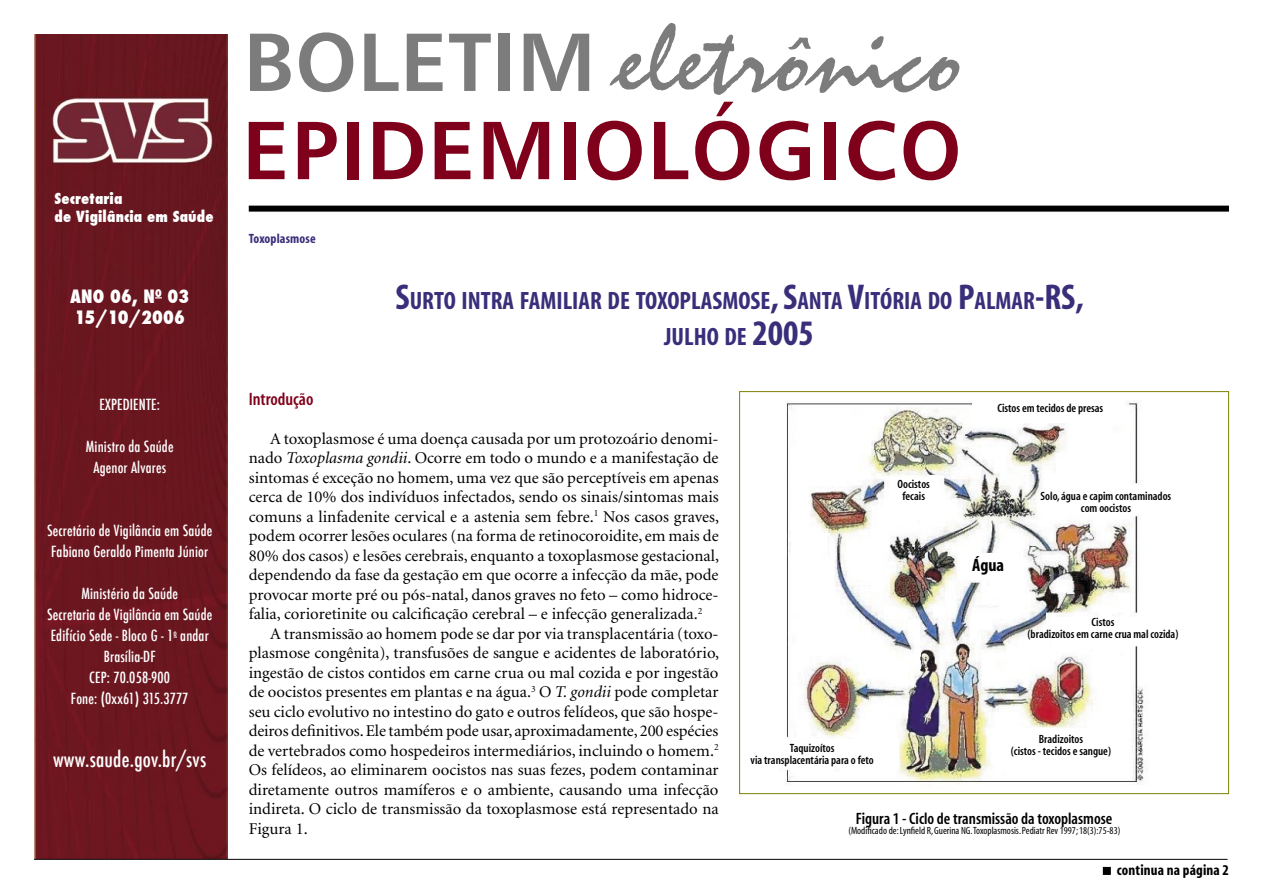
<style>
.page{position:relative;width:1263px;height:893px;background:#fff}
.page>*{position:absolute;margin:0;border:0;box-sizing:border-box;transform-origin:0 0}
.t1{font:97.5px "Staccato 222 BT";letter-spacing:.01em;color:#7c7c7c}
.t2{font:82.5px "Humanist 777 BT Bold B";letter-spacing:.025em;color:#7f001a}
.t3{font:82.5px "Humanist 777 BT Bold B";letter-spacing:.01em;color:#7c7c7c}
.TEXTO_PADRAO{font:700 condensed 25.2px "Myriad";color:#392e7a}
.t4{font:500 condensed 21px "Futura";letter-spacing:.01em;color:#fff}
.t5{font:800 condensed 18px "Futura";letter-spacing:.01em;color:#fff}
.TEXTO_INTERTITULO{font:600 condensed 18px "Myriad";color:#7f001a}
.TABELA_FONTE_REFERENCIA{font:700 condensed 18px "Myriad";color:#000}
.TEXTO_PADRAO-2{font:16.5px/19.5px "Minion";color:#000;text-align:justify}
.Titulo_Questão{font:600 condensed 16.5px "Myriad";color:#000}
.t6{font:500 condensed 15px "Futura";letter-spacing:.01em;color:#fff}
.t7{font:800 condensed 15px "Futura";letter-spacing:.01em;color:#fff}
.t8{font:700 condensed 15px "Myriad";letter-spacing:.01em;color:#000}
.t9{font:700 condensed 13.5px "Myriad";letter-spacing:.01em;color:#392e7a}
.TABELA_FONTE_REFERENCIA-2{font:600 condensed 12px/12px "Myriad";color:#000;text-align:center}
.TABELA_FONTE_REFERENCIA-3{font:condensed 10.5px "Myriad";color:#000}
.s1{font-size:36px}
.s2{font-style:italic}
</style>
<div class="page">
<img style="left:34px;top:34px;width:193px;height:825px">
<hr style="left:34px;top:859px;width:1193px;height:1px;background:#000">
<div style="left:249px;top:206px;width:980px;height:6px;background:#000"></div>
<div style="left:1103px;top:868px;width:7px;height:6px;background:#000"></div>
<div style="left:1103px;top:867px;width:8px;height:8px;border:2px solid #000"></div>
<img style="left:785px;top:401px;width:359px;height:383px">
<div style="left:748px;top:740px;width:151px;height:28px;background:#fff"></div>
<div style="left:1052px;top:617px;width:134px;height:29px;background:#fff"></div>
<div style="left:1046px;top:485px;width:176px;height:29px;background:#fff"></div>
<div style="left:991px;top:728px;width:139px;height:34px;background:#fff"></div>
<div style="left:974px;top:398px;width:150px;height:24px;background:#fff"></div>
<div style="left:890px;top:478px;width:49px;height:28px;background:#fff"></div>
<div style="left:970px;top:554px;width:48px;height:25px;background:#fff"></div>
<p class="t7" style="left:55px;top:188px;width:69px">Secretaria</p>
<p class="t7" style="left:55px;top:206px;width:161px">de Vigilância em Saúde</p>
<p class="t5" style="left:70px;top:284px;width:121px">ANO 06, N<sup>O</sup> 03</p>
<p class="t5" style="left:75px;top:305px;width:112px">15/10/2006</p>
<p class="t6" style="left:100px;top:395px;width:62px">EXPEDIENTE:</p>
<p class="t6" style="left:86px;top:437px;width:89px">Ministro da Saúde</p>
<p class="t6" style="left:93px;top:458px;width:74px">Agenor Alvares</p>
<p class="t6" style="left:47px;top:521px;width:167px">Secretário de Vigilância em Saúde</p>
<p class="t6" style="left:51px;top:542px;width:158px">Fabiano Geraldo Pimenta Júnior</p>
<p class="t6" style="left:81px;top:584px;width:98px">Ministério da Saúde</p>
<p class="t6" style="left:47px;top:605px;width:167px">Secretaria de Vigilância em Saúde</p>
<p class="t6" style="left:51px;top:626px;width:159px">Edifício Sede - Bloco G - 1<sup>o</sup> andar</p>
<p class="t6" style="left:104px;top:647px;width:53px">Brasília-DF</p>
<p class="t6" style="left:89px;top:668px;width:82px">CEP: 70.058-900</p>
<p class="t6" style="left:71px;top:689px;width:119px">Fone: (0xx61) 315.3777</p>
<p class="t4" style="left:53px;top:746px;width:155px">www.saude.gov.br/svs</p>
<p class="t1" style="left:620px;top:5px;width:347px">eletrônico</p>
<p class="t2" style="left:242px;top:98px;width:721px">EPIDEMIOLÓGICO</p>
<p class="t3" style="left:244px;top:10px;width:353px">BOLETIM</p>
<p class="t9" style="left:249px;top:231px;width:68px">Toxoplasmose</p>
<p class="TEXTO_PADRAO" style="left:395px;top:288px;width:690px"><span class="s1">S</span>URTO INTRA FAMILIAR DE TOXOPLASMOSE<span class="s1">, S</span>ANTA <span class="s1">V</span>ITÓRIA DO <span class="s1">P</span>ALMAR<span class="s1">-RS,</span></p>
<p class="TEXTO_PADRAO" style="left:664px;top:324px;width:151px">JULHO DE <span class="s1">2005</span></p>
<p class="TEXTO_INTERTITULO" style="left:249px;top:390px;width:66px">Introdução</p>
<p class="TEXTO_PADRAO-2" style="left:249px;top:429px;width:472px;text-indent:21px">A toxoplasmose é uma doença causada por um protozoário denomi&shy;nado <span class="s2">Toxoplasma gondii</span>. Ocorre em todo o mundo e a manifestação de sintomas é exceção no homem, uma vez que são perceptíveis em apenas cerca de 10% dos indivíduos infectados, sendo os sinais/sintomas mais comuns a linfadenite cervical e a astenia sem febre.<sup>1</sup> Nos casos graves, podem ocorrer lesões oculares (na forma de retinocoroidite, em mais de 80% dos casos) e lesões cerebrais, enquanto a toxoplasmose gestacional, dependendo da fase da gestação em que ocorre a infecção da mãe, pode provocar morte pré ou pós-natal, danos graves no feto – como hidroce&shy;falia, corioretinite ou calcificação cerebral – e infecção generalizada.<sup>2</sup></p>
<p class="TEXTO_PADRAO-2" style="left:249px;top:624px;width:472px;text-indent:21px">A transmissão ao homem pode se dar por via transplacentária (toxo&shy;plasmose congênita), transfusões de sangue e acidentes de laboratório, ingestão de cistos contidos em carne crua ou mal cozida e por ingestão de oocistos presentes em plantas e na água.<sup>3</sup> O <span class="s2">T. gondii</span> pode completar seu ciclo evolutivo no intestino do gato e outros felídeos, que são hospe&shy;deiros definitivos. Ele também pode usar, aproximadamente, 200 espécies de vertebrados como hospedeiros intermediários, incluindo o homem.<sup>2<br></sup>Os felídeos, ao eliminarem oocistos nas suas fezes, podem contaminar diretamente outros mamíferos e o ambiente, causando uma infecção indireta. O ciclo de transmissão da toxoplasmose está representado na Figura 1.</p>
<p class="TABELA_FONTE_REFERENCIA-2" style="left:897px;top:479px;width:34px">Oocistos fecais</p>
<p class="TABELA_FONTE_REFERENCIA-2" style="left:790px;top:742px;width:46px">Taquizoítos</p>
<p class="TABELA_FONTE_REFERENCIA-2" style="left:751px;top:754px;width:125px">via transplacentária para o feto</p>
<p class="TABELA_FONTE_REFERENCIA-2" style="left:997px;top:403px;width:107px">Cistos em tecidos de presas</p>
<p class="TABELA_FONTE_REFERENCIA" style="left:972px;top:555px;width:34px">Água</p>
<p class="TABELA_FONTE_REFERENCIA-2" style="left:1041px;top:490px;width:132px">Solo, água e capim contaminados com oocistos</p>
<p class="TABELA_FONTE_REFERENCIA-2" style="left:1091px;top:617px;width:24px">Cistos</p>
<p class="TABELA_FONTE_REFERENCIA-2" style="left:1027px;top:629px;width:152px">(bradizoitos em carne crua mal cozida)</p>
<p class="TABELA_FONTE_REFERENCIA-2" style="left:1039px;top:734px;width:46px">Bradizoitos</p>
<p class="TABELA_FONTE_REFERENCIA-2" style="left:1011px;top:746px;width:102px">(cistos - tecidos e sangue)</p>
<p class="Titulo_Questão" style="left:856px;top:810px;width:258px">Figura 1 - Ciclo de transmissão da toxoplasmose</p>
<p class="TABELA_FONTE_REFERENCIA-3" style="left:848px;top:825px;width:274px">(Modificado de: Lynfield R, Guerina NG.Toxoplasmosis. Pediatr Rev 1997; 18(3):75-83)</p>
<p class="t8" style="left:1117px;top:862px;width:114px">continua na página 2</p>
</div>
